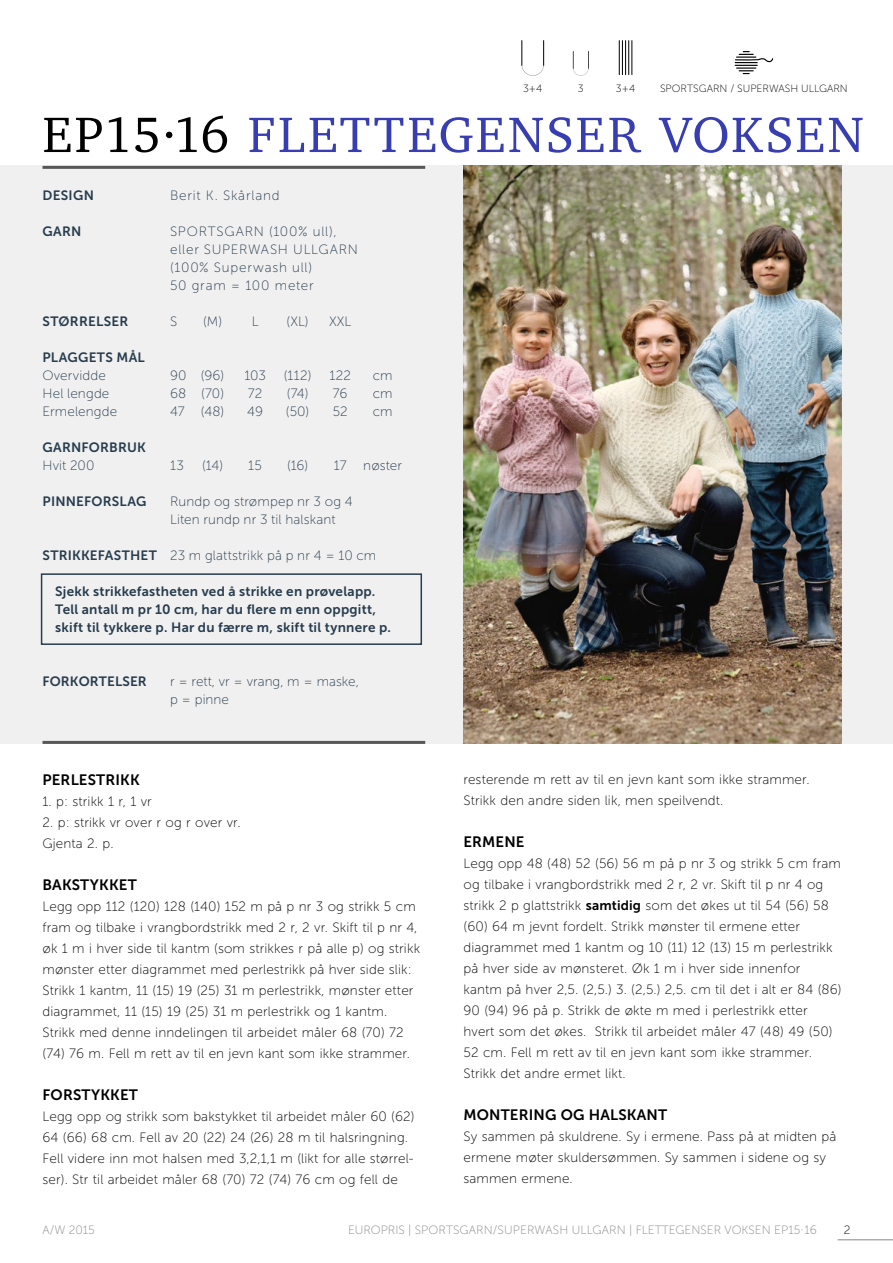
<style>
.page{position:relative;width:893px;height:1263px;background:#fff}
.page>*{position:absolute;margin:0;border:0;box-sizing:border-box;transform-origin:0 0}
.t1{font:51px "Charter";letter-spacing:.04em;color:#383eb2}
.Innhold_-_Venstresti{font:15px "Museo Sans 700";letter-spacing:.01em;color:#000}
.Innhold_-_Venstresti-2{font:13.5px/21px "Museo Sans 100";letter-spacing:.01em;color:#000}
.t2{font:13.5px "Museo Sans 100";letter-spacing:.01em;color:#273c4e}
.t3{font:13.5px "Museo Sans 700";letter-spacing:.015em;color:#273c4e}
.t4{font:13.5px "Museo Sans 100";letter-spacing:.06em;color:#273c4e}
.t5{font:13.5px "Museo Sans 100";letter-spacing:.055em;color:#273c4e}
.t6{font:12px "Museo Sans 100";color:#878787}
.t7{font:12px "Museo Sans 100";color:#000}
.t8{font:10.5px "Museo Sans 100";color:#000}
.s1{color:#000}
.s2{font-family:"Museo Sans 700"}
</style>
<div class="page">
<hr style="left:838px;top:1239px;width:55px;height:1px;background:#878787">
<svg style="left:735px;top:51px;width:38px;height:23px"></svg>
<svg style="left:573px;top:51px;width:16px;height:25px"></svg>
<svg style="left:521px;top:40px;width:23px;height:36px"></svg>
<hr style="left:619px;top:40px;width:1px;height:35px;background:#000">
<hr style="left:622px;top:40px;width:1px;height:35px;background:#000">
<hr style="left:625px;top:40px;width:1px;height:35px;background:#000">
<hr style="left:628px;top:40px;width:1px;height:35px;background:#000">
<hr style="left:631px;top:40px;width:1px;height:35px;background:#000">
<div style="left:0;top:166px;width:893px;height:578px;background:#f0f0f0"></div>
<hr style="left:43px;top:166px;width:382px;height:3px;background:#575756">
<hr style="left:43px;top:741px;width:382px;height:3px;background:#575756">
<div style="left:41px;top:573px;width:381px;height:72px;border:2px solid #273c4e"></div>
<img style="left:463px;top:166px;width:379px;height:578px">
<p class="t8" style="left:523px;top:83px;width:21px">3+4</p>
<p class="t8" style="left:578px;top:83px;width:7px">3</p>
<p class="t8" style="left:616px;top:83px;width:21px">3+4</p>
<p class="t8" style="left:660px;top:83px;width:189px">SPORTSGARN / SUPERWASH ULLGARN</p>
<p class="t1" style="left:43px;top:91px;width:823px"><span class="s1">EP15·16</span> FLETTEGENSER VOKSEN</p>
<p class="t3" style="left:43px;top:187px;width:53px">DESIGN</p>
<p class="t4" style="left:170px;top:188px;width:111px">Berit K. Skårland</p>
<p class="t3" style="left:43px;top:223px;width:40px">GARN</p>
<p class="t4" style="left:170px;top:224px;width:168px">SPORTSGARN (100% ull),</p>
<p class="t5" style="left:170px;top:242px;width:189px">eller SUPERWASH ULLGARN</p>
<p class="t4" style="left:170px;top:260px;width:144px">(100% Superwash ull)</p>
<p class="t4" style="left:170px;top:278px;width:145px">50 gram = 100 meter</p>
<p class="t3" style="left:43px;top:313px;width:87px">STØRRELSER</p>
<p class="t2" style="left:170px;top:314px;width:9px">S</p>
<p class="t2" style="left:203px;top:314px;width:57px">(M) L</p>
<p class="t2" style="left:287px;top:314px;width:66px">(XL) XXL</p>
<p class="t3" style="left:43px;top:349px;width:104px">PLAGGETS MÅL</p>
<p class="t2" style="left:43px;top:368px;width:65px">Overvidde</p>
<p class="t2" style="left:170px;top:368px;width:56px">90 (96)</p>
<p class="t2" style="left:244px;top:368px;width:23px">103</p>
<p class="t2" style="left:284px;top:368px;width:29px">(112)</p>
<p class="t2" style="left:329px;top:368px;width:23px">122</p>
<p class="t2" style="left:373px;top:368px;width:21px">cm</p>
<p class="t2" style="left:43px;top:386px;width:68px">Hel lengde</p>
<p class="t2" style="left:170px;top:386px;width:55px">68 (70)</p>
<p class="t2" style="left:248px;top:386px;width:16px">72</p>
<p class="t2" style="left:287px;top:386px;width:62px">(74) 76</p>
<p class="t2" style="left:373px;top:386px;width:21px">cm</p>
<p class="t2" style="left:43px;top:404px;width:76px">Ermelengde</p>
<p class="t2" style="left:170px;top:404px;width:56px">47 (48)</p>
<p class="t2" style="left:247px;top:404px;width:17px">49</p>
<p class="t2" style="left:286px;top:404px;width:63px">(50) 52</p>
<p class="t2" style="left:373px;top:404px;width:21px">cm</p>
<p class="t3" style="left:43px;top:439px;width:105px">GARNFORBRUK</p>
<p class="t2" style="left:43px;top:458px;width:54px">Hvit 200</p>
<p class="t2" style="left:170px;top:458px;width:15px">13</p>
<p class="t2" style="left:202px;top:458px;width:61px">(14) 15</p>
<p class="t2" style="left:287px;top:458px;width:117px">(16) 17 nøster</p>
<p class="t3" style="left:43px;top:493px;width:105px">PINNEFORSLAG</p>
<p class="t2" style="left:170px;top:494px;width:184px">Rundp og strømpep nr 3 og 4</p>
<p class="t2" style="left:170px;top:512px;width:167px">Liten rundp nr 3 til halskant</p>
<p class="t2" style="left:43px;top:548px;width:335px"><span class="s2">STRIKKEFASTHET</span> 23 m glattstrikk på p nr 4 = 10 cm</p>
<p class="t3" style="left:55px;top:583px;width:322px">Sjekk strikkefastheten ved å strikke en prøvelapp.</p>
<p class="t3" style="left:55px;top:601px;width:322px">Tell antall m pr 10 cm, har du flere m enn oppgitt,</p>
<p class="t3" style="left:55px;top:619px;width:337px">skift til tykkere p. Har du færre m, skift til tynnere p.</p>
<p class="t3" style="left:43px;top:673px;width:106px">FORKORTELSER</p>
<p class="t2" style="left:170px;top:674px;width:190px">r = rett, vr = vrang, m = maske,</p>
<p class="t2" style="left:170px;top:692px;width:60px">p = pinne</p>
<p class="Innhold_-_Venstresti" style="left:43px;top:772px;width:99px">PERLESTRIKK</p>
<p class="Innhold_-_Venstresti-2" style="left:43px;top:791px;width:111px">1. p: strikk 1 r, 1 vr</p>
<p class="Innhold_-_Venstresti-2" style="left:43px;top:812px;width:200px">2. p: strikk vr over r og r over vr.</p>
<p class="Innhold_-_Venstresti-2" style="left:43px;top:833px;width:73px">Gjenta 2. p.</p>
<p class="Innhold_-_Venstresti" style="left:43px;top:877px;width:96px">BAKSTYKKET</p>
<p class="Innhold_-_Venstresti-2" style="left:43px;top:896px;width:379px">Legg opp 112 (120) 128 (140) 152 m på p nr 3 og strikk 5 cm fram og tilbake i vrangbordstrikk med 2 r, 2 vr. Skift til p nr 4, øk 1 m i hver side til kantm (som strikkes r på alle p) og strikk mønster etter diagrammet med perlestrikk på hver side slik:<br>Strikk 1 kantm, 11 (15) 19 (25) 31 m perlestrikk, mønster etter diagrammet, 11 (15) 19 (25) 31 m perlestrikk og 1 kantm.<br>Strikk med denne inndelingen til arbeidet måler 68 (70) 72 (74) 76 m. Fell m rett av til en jevn kant som ikke strammer.</p>
<p class="Innhold_-_Venstresti" style="left:43px;top:1087px;width:97px">FORSTYKKET</p>
<p class="Innhold_-_Venstresti-2" style="left:43px;top:1106px;width:374px">Legg opp og strikk som bakstykket til arbeidet måler 60 (62)<br>64 (66) 68 cm. Fell av 20 (22) 24 (26) 28 m til halsringning.<br>Fell videre inn mot halsen med 3,2,1,1 m (likt for alle størrel&shy;ser). Str til arbeidet måler 68 (70) 72 (74) 76 cm og fell de</p>
<p class="Innhold_-_Venstresti-2" style="left:463px;top:769px;width:348px">resterende m rett av til en jevn kant som ikke strammer.<br>Strikk den andre siden lik, men speilvendt.</p>
<p class="Innhold_-_Venstresti" style="left:463px;top:833px;width:63px">ERMENE</p>
<p class="Innhold_-_Venstresti-2" style="left:463px;top:853px;width:379px">Legg opp 48 (48) 52 (56) 56 m på p nr 3 og strikk 5 cm fram og tilbake i vrangbordstrikk med 2 r, 2 vr. Skift til p nr 4 og strikk 2 p glattstrikk <span class="s2">samtidig</span> som det økes ut til 54 (56) 58 (60) 64 m jevnt fordelt. Strikk mønster til ermene etter</p>
<p class="Innhold_-_Venstresti-2" style="left:463px;top:937px;width:380px">diagrammet med 1 kantm og 10 (11) 12 (13) 15 m perlestrikk på hver side av mønsteret. Øk 1 m i hver side innenfor kantm på hver 2,5. (2,5.) 3. (2,5.) 2,5. cm til det i alt er 84 (86)<br>90 (94) 96 på p. Strikk de økte m med i perlestrikk etter hvert som det økes. Strikk til arbeidet måler 47 (48) 49 (50)<br>52 cm. Fell m rett av til en jevn kant som ikke strammer.<br>Strikk det andre ermet likt.</p>
<p class="Innhold_-_Venstresti" style="left:463px;top:1106px;width:205px">MONTERING OG HALSKANT</p>
<p class="Innhold_-_Venstresti-2" style="left:463px;top:1126px;width:374px">Sy sammen på skuldrene. Sy i ermene. Pass på at midten på ermene møter skuldersømmen. Sy sammen i sidene og sy sammen ermene.</p>
<p class="t6" style="left:43px;top:1223px;width:54px">A/W 2015</p>
<p class="t6" style="left:348px;top:1223px;width:470px">EUROPRIS | SPORTSGARN/SUPERWASH ULLGARN | FLETTEGENSER VOKSEN EP15·16</p>
<p class="t7" style="left:844px;top:1223px;width:8px">2</p>
</div>
